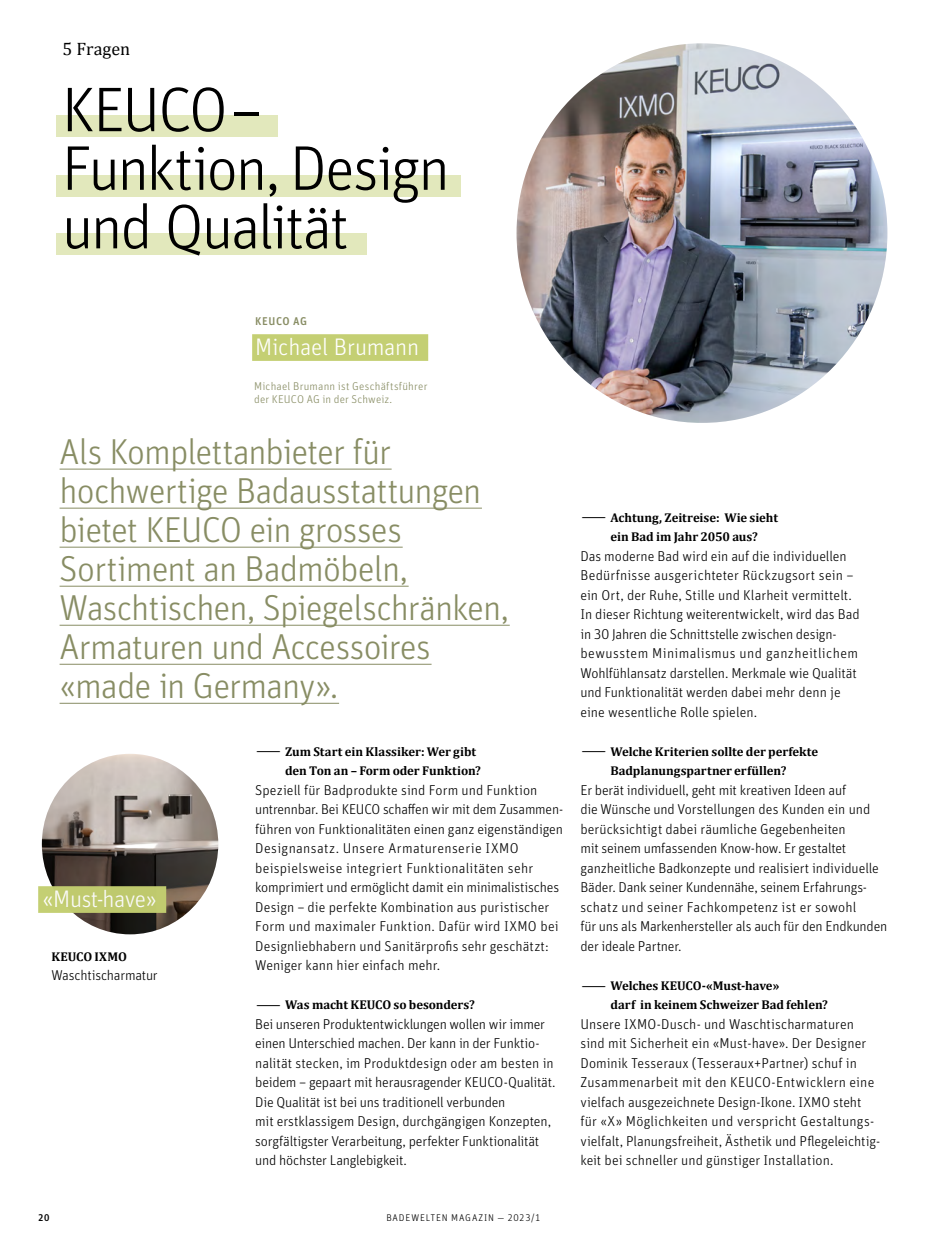
<style>
.page{position:relative;width:927px;height:1234px;background:#fff}
.page>*{position:absolute;margin:0;border:0;box-sizing:border-box;transform-origin:0 0}
.t1{font:300 63px/58.5px "Unit OT";letter-spacing:-.04em;color:#000}
.t2{font:300 36px/39px "Unit OT";letter-spacing:-.03em;color:#888d64}
.t3{font:300 24px "Unit OT";letter-spacing:-.015em;color:#fff}
.t4{font:18px "Cambria";color:#000}
.t5{font:300 14.25px/19.5px "Unit OT";letter-spacing:-.005em;color:#000}
.t6{font:700 12.75px/19.5px "Cambria";letter-spacing:-.005em;color:#000}
.t7{font:300 11.25px/13.5px "Unit OT";letter-spacing:.02em;color:#888d64}
.t8{font:500 11.25px "Unit OT";letter-spacing:.045em;color:#888d64}
.t9{font:300 9.75px "Unit OT";letter-spacing:.085em;color:#000}
.t10{font:500 9.75px "Unit OT";color:#000}
.s1{font-family:"Unit OT";font-weight:400}
</style>
<div class="page">
<hr style="left:60px;top:468px;width:332px;height:1px;background:#888d64">
<hr style="left:60px;top:507px;width:422px;height:1px;background:#888d64">
<hr style="left:60px;top:546px;width:343px;height:1px;background:#888d64">
<hr style="left:60px;top:585px;width:349px;height:1px;background:#888d64">
<hr style="left:60px;top:624px;width:450px;height:1px;background:#888d64">
<hr style="left:60px;top:663px;width:372px;height:1px;background:#888d64">
<hr style="left:60px;top:702px;width:279px;height:1px;background:#888d64">
<div style="left:56px;top:115px;width:221px;height:22px;background:#e2e8bc"></div>
<div style="left:56px;top:175px;width:405px;height:22px;background:#e2e8bc"></div>
<div style="left:56px;top:233px;width:311px;height:21px;background:#e2e8bc"></div>
<div style="left:252px;top:334px;width:176px;height:27px;background:#c3ce70"></div>
<img style="left:517px;top:43px;width:370px;height:380px">
<img style="left:42px;top:754px;width:176px;height:180px">
<div style="left:38px;top:886px;width:128px;height:26px;background:#c3ce70"></div>
<p class="t4" style="left:63px;top:39px;width:69px">5 Fragen</p>
<h1 class="t1" style="left:62px;top:80px;width:390px">KEUCO –<br>Funktion, Design und Qualität</h1>
<p class="t8" style="left:255px;top:314px;width:53px">KEUCO AG</p>
<h3 class="t3" style="left:255px;top:333px;width:165px">Michael Brumann</h3>
<p class="t7" style="left:254px;top:379px;width:175px">Michael Brumann ist Geschäftsführer der KEUCO AG in der Schweiz.</p>
<h2 class="t2" style="left:60px;top:432px;width:451px">Als Komplettanbieter für hochwertige Badausstattungen bietet KEUCO ein grosses<br>Sortiment an Badmöbeln,<br>Waschtischen, Spiegelschränken,<br>Armaturen und Accessoires «made in Germany».</h2>
<h3 class="t3" style="left:43px;top:884px;width:116px">«Must-have»</h3>
<p class="t6" style="left:51px;top:945px;width:77px">KEUCO IXMO</p>
<p class="t5" style="left:51px;top:965px;width:108px">Waschtischarmatur</p>
<p class="t6" style="left:285px;top:741px;width:197px;text-indent:-30px"><span class="s1">—</span>Zum Start ein Klassiker: Wer gibt den Ton an – Form oder Funktion?</p>
<p class="t5" style="left:255px;top:780px;width:310px">Speziell für Badprodukte sind Form und Funktion untrennbar. Bei KEUCO schaffen wir mit dem Zusammen&shy;führen von Funktionalitäten einen ganz eigenständigen Designansatz. Unsere Armaturenserie IXMO beispielsweise integriert Funktionalitäten sehr komprimiert und ermöglicht damit ein minimalistisches Design – die perfekte Kombination aus puristischer Form und maximaler Funktion. Dafür wird IXMO bei Designliebhabern und Sanitärprofis sehr geschätzt:<br>Weniger kann hier einfach mehr.</p>
<p class="t6" style="left:255px;top:994px;width:221px"><span class="s1">—</span>Was macht KEUCO so besonders?</p>
<p class="t5" style="left:255px;top:1014px;width:302px">Bei unseren Produktentwicklungen wollen wir immer einen Unterschied machen. Der kann in der Funktio&shy;nalität stecken, im Produktdesign oder am besten in beidem – gepaart mit herausragender KEUCO-Qualität.<br>Die Qualität ist bei uns traditionell verbunden<br>mit erstklassigem Design, durchgängigen Konzepten, sorgfältigster Verarbeitung, perfekter Funktionalität und höchster Langlebigkeit.</p>
<p class="t10" style="left:38px;top:1211px;width:13px">20</p>
<p class="t9" style="left:386px;top:1211px;width:156px">BADEWELTEN MAGAZIN — 2023/1</p>
<p class="t6" style="left:610px;top:507px;width:169px;text-indent:-30px"><span class="s1">—</span>Achtung, Zeitreise: Wie sieht ein Bad im Jahr 2050 aus?</p>
<p class="t5" style="left:580px;top:546px;width:281px">Das moderne Bad wird ein auf die individuellen Bedürfnisse ausgerichteter Rückzugsort sein – ein Ort, der Ruhe, Stille und Klarheit vermittelt.<br>In dieser Richtung weiterentwickelt, wird das Bad in 30 Jahren die Schnittstelle zwischen design&shy;bewusstem Minimalismus und ganzheitlichem Wohlfühlansatz darstellen. Merkmale wie Qualität und Funktionalität werden dabei mehr denn je eine wesentliche Rolle spielen.</p>
<p class="t6" style="left:580px;top:741px;width:239px;text-align:center"><span class="s1">—</span>Welche Kriterien sollte der perfekte<br>Badplanungspartner erfüllen?</p>
<p class="t5" style="left:580px;top:780px;width:308px">Er berät individuell, geht mit kreativen Ideen auf<br>die Wünsche und Vorstellungen des Kunden ein und berücksichtigt dabei räumliche Gegebenheiten<br>mit seinem umfassenden Know-how. Er gestaltet ganzheitliche Badkonzepte und realisiert individuelle Bäder. Dank seiner Kundennähe, seinem Erfahrungs&shy;schatz und seiner Fachkompetenz ist er sowohl<br>für uns als Markenhersteller als auch für den Endkunden der ideale Partner.</p>
<p class="t6" style="left:610px;top:975px;width:219px;text-indent:-30px"><span class="s1">—</span>Welches KEUCO-«Must-have»<br>darf in keinem Schweizer Bad fehlen?</p>
<p class="t5" style="left:580px;top:1014px;width:301px">Unsere IXMO-Dusch- und Waschtischarmaturen sind mit Sicherheit ein «Must-have». Der Designer Dominik Tesseraux (Tesseraux+Partner) schuf in Zusammenarbeit mit den KEUCO-Entwicklern eine vielfach ausgezeichnete Design-Ikone. IXMO steht für «X» Möglichkeiten und verspricht Gestaltungs&shy;vielfalt, Planungsfreiheit, Ästhetik und Pflegeleichtig&shy;keit bei schneller und günstiger Installation.</p>
</div>
